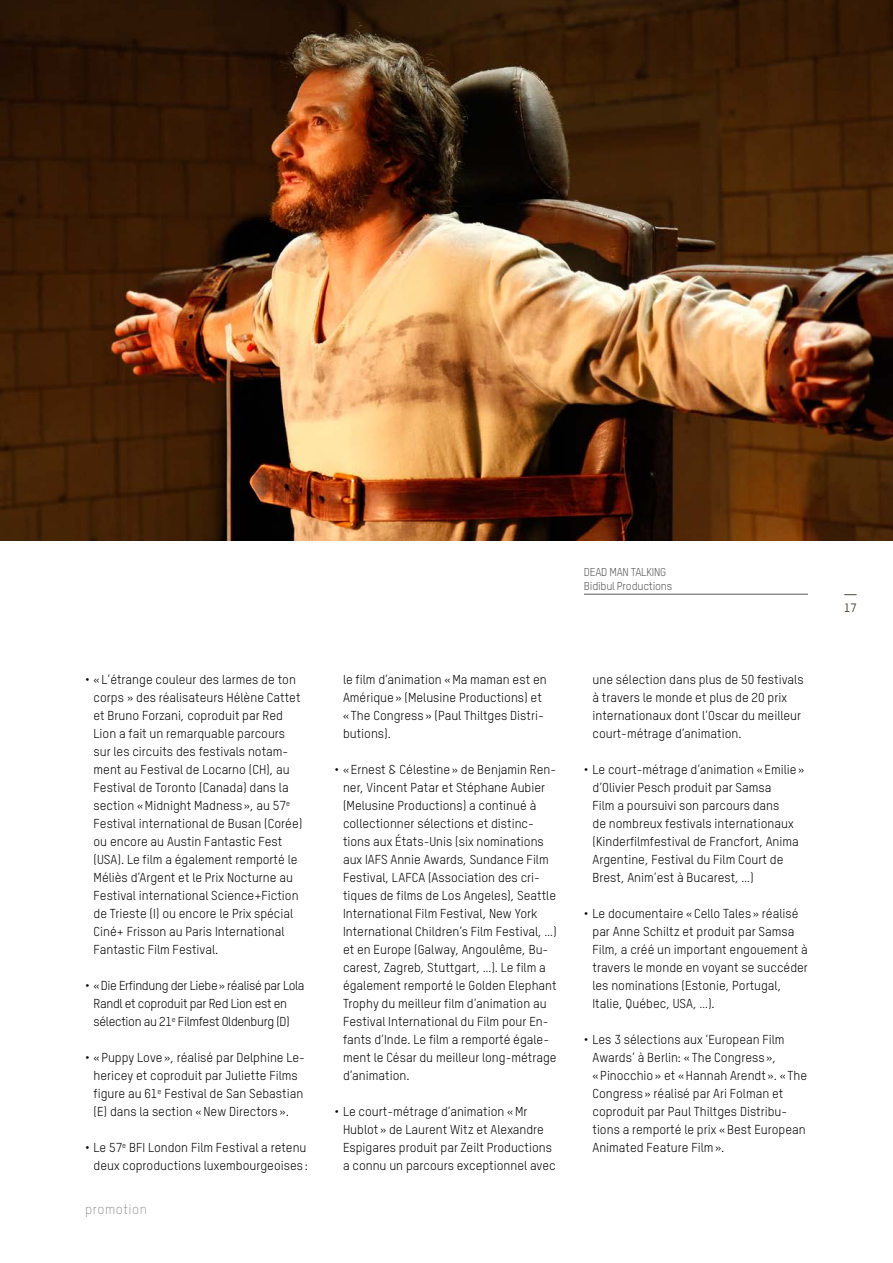
<style>
.page{position:relative;width:893px;height:1263px;background:#fff}
.page>*{position:absolute;margin:0;border:0;box-sizing:border-box;transform-origin:0 0}
.t1{font:300 13.5px "TSTAR";letter-spacing:.04em;color:#87888a}
.t2{font:12.75px/18px "TSTAR";color:#000}
.t3{font:12.75px/18px "TSTAR";letter-spacing:-.025em;color:#000}
.t4{font:500 12px "TSTAR";color:#50463e}
.t5{font:11.25px/13.5px "TSTAR";letter-spacing:-.02em;color:#58585a}
</style>
<div class="page">
<svg style="left:844px;top:594px;width:13px;height:1px"></svg>
<hr style="left:584px;top:594px;width:224px;height:1px;background:#58585a">
<img style="left:0;top:0;width:893px;height:540px">
<p class="t5" style="left:584px;top:565px;width:90px">DEAD MAN TALKING<br>Bidibul Productions</p>
<p class="t2" style="left:94px;top:670px;width:210px;text-indent:-9px">• « L’étrange couleur des larmes de ton corps » des réalisateurs Hélène Cattet et Bruno Forzani, coproduit par Red Lion a fait un remarquable parcours sur les circuits des festivals notam&shy;ment au Festival de Locarno (CH), au Festival de Toronto (Canada) dans la section «Midnight Madness », au 57<sup>e </sup>Festival international de Busan (Corée) ou encore au Austin Fantastic Fest (USA). Le film a également remporté le Méliès d’Argent et le Prix Nocturne au Festival international Science+Fiction de Trieste (I) ou encore le Prix spécial Ciné+ Frisson au Paris International Fantastic Film Festival.</p>
<p class="t3" style="left:94px;top:976px;width:213px;text-indent:-9px">• «Die Erfindung der Liebe» réalisé par Lola<br>Randl et coproduit par Red Lion est en sélection au 21<sup>e</sup> Filmfest Oldenburg (D)</p>
<p class="t2" style="left:94px;top:1048px;width:213px;text-indent:-9px">• «Puppy Love», réalisé par Delphine Le&shy;hericey et coproduit par Juliette Films figure au 61<sup>e</sup> Festival de San Sebastian (E) dans la section «New Directors ».</p>
<p class="t2" style="left:85px;top:1138px;width:224px;text-align:right">• Le 57<sup>e</sup> BFI London Film Festival a retenu deux coproductions luxembourgeoises :</p>
<p class="t1" style="left:85px;top:1201px;width:64px">promotion</p>
<p class="t2" style="left:343px;top:670px;width:205px">le film d’animation «Ma maman est en<br>Amérique» (Melusine Productions) et « The Congress » (Paul Thiltges Distri&shy;butions).</p>
<p class="t2" style="left:343px;top:760px;width:215px;text-indent:-9px">• «Ernest &amp; Célestine» de Benjamin Ren&shy;ner, Vincent Patar et Stéphane Aubier (Melusine Productions) a continué à collectionner sélections et distinc&shy;tions aux États-Unis (six nominations aux IAFS Annie Awards, Sundance Film Festival, LAFCA (Association des cri&shy;tiques de films de Los Angeles), Seattle International Film Festival, New York International Children’s Film Festival, …) et en Europe (Galway, Angoulême, Bu&shy;carest, Zagreb, Stuttgart, …). Le film a également remporté le Golden Elephant Trophy du meilleur film d’animation au Festival International du Film pour En&shy;fants d’Inde. Le film a remporté égale&shy;ment le César du meilleur long-métrage d’animation.</p>
<p class="t2" style="left:343px;top:1102px;width:214px;text-indent:-9px">• Le court-métrage d’animation «Mr Hublot » de Laurent Witz et Alexandre Espigares produit par Zeilt Productions a connu un parcours exceptionnel avec</p>
<p class="t2" style="left:592px;top:670px;width:213px">une sélection dans plus de 50 festivals à travers le monde et plus de 20 prix internationaux dont l’Oscar du meilleur court-métrage d’animation.</p>
<p class="t2" style="left:592px;top:760px;width:213px;text-indent:-9px">• Le court-métrage d’animation «Emilie» d’Olivier Pesch produit par Samsa<br>Film a poursuivi son parcours dans<br>de nombreux festivals internationaux (Kinderfilmfestival de Francfort, Anima Argentine, Festival du Film Court de Brest, Anim’est à Bucarest, …)</p>
<p class="t2" style="left:592px;top:904px;width:217px;text-indent:-9px">• Le documentaire «Cello Tales » réalisé par Anne Schiltz et produit par Samsa Film, a créé un important engouement à travers le monde en voyant se succéder les nominations (Estonie, Portugal, Italie, Québec, USA, …).</p>
<p class="t2" style="left:592px;top:1031px;width:216px;text-indent:-9px">• Les 3 sélections aux ‘European Film Awards’ à Berlin: « The Congress », «Pinocchio» et «Hannah Arendt ». « The Congress » réalisé par Ari Folman et coproduit par Paul Thiltges Distribu&shy;tions a remporté le prix «Best European Animated Feature Film».</p>
<p class="t4" style="left:844px;top:601px;width:14px">17</p>
</div>
